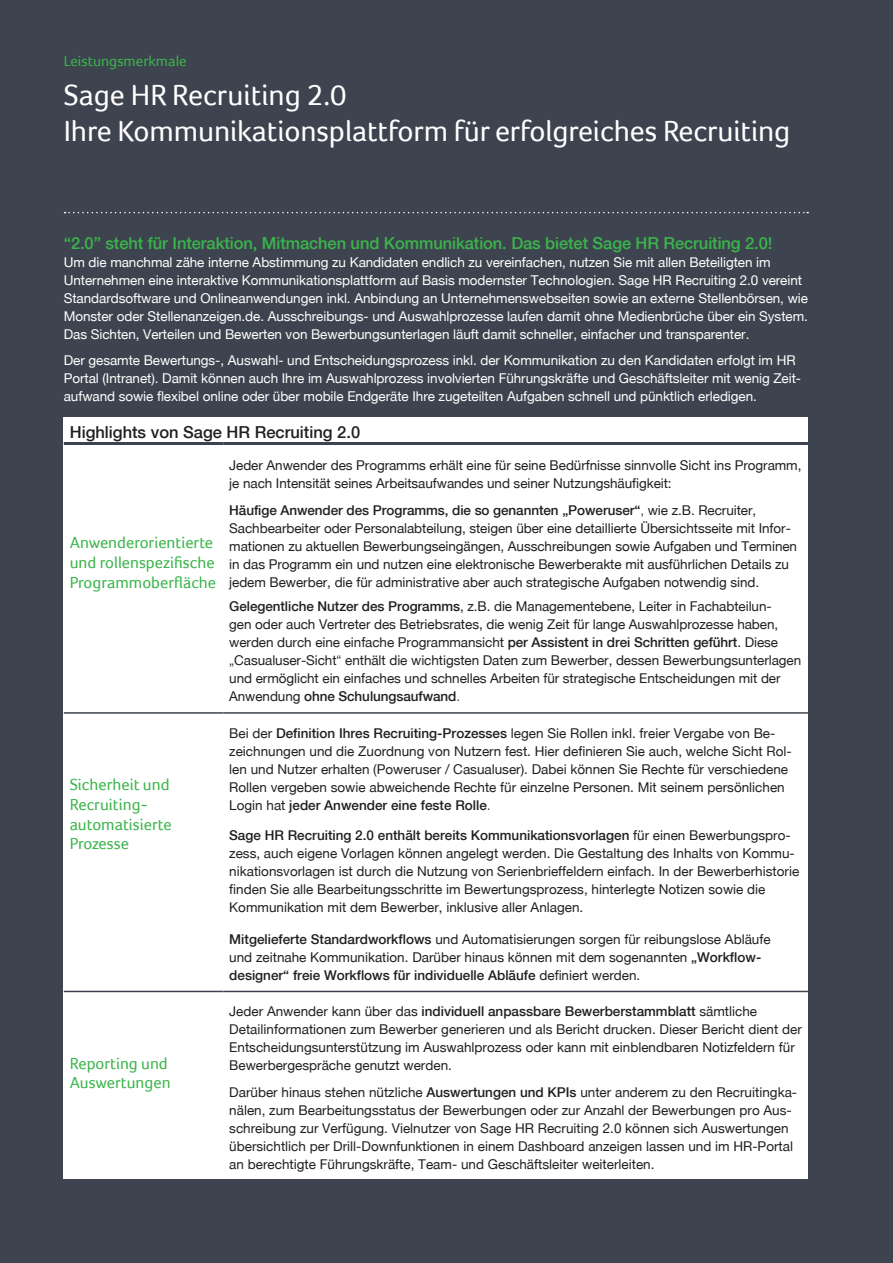
<style>
.page{position:relative;width:893px;height:1263px;background:#3e444f}
.page>*{position:absolute;margin:0;border:0;box-sizing:border-box;transform-origin:0 0}
.t1{font:30px/36px "Foco";letter-spacing:-.005em;color:#fff}
.t2{font:16.5px/19.8px "Foco";color:#3ab54a}
.t3{font:500 16.5px "Helvetica Neue";letter-spacing:-.005em;color:#3ab54a}
.t4{font:500 16.5px "Helvetica Neue";color:#231f20}
.t5{font:15px "Foco";color:#3ab54a}
.t6{font:13.5px/18px "Helvetica Neue";color:#231f20}
.t7{font:13.5px/18px "Helvetica Neue";letter-spacing:-.005em;color:#fff}
.s1{font-weight:500}
.s2{font-weight:300}
</style>
<div class="page">
<svg style="left:65px;top:212px;width:743px;height:1px"></svg>
<div style="left:64px;top:417px;width:744px;height:761px;background:#fff"></div>
<hr style="left:222px;top:445px;width:2px;height:147px;background:#fff">
<hr style="left:222px;top:594px;width:2px;height:118px;background:#fff">
<hr style="left:222px;top:714px;width:2px;height:108px;background:#fff">
<hr style="left:222px;top:822px;width:586px;height:1px;background:#fff">
<hr style="left:222px;top:823px;width:2px;height:102px;background:#fff">
<hr style="left:222px;top:925px;width:586px;height:2px;background:#fff">
<hr style="left:222px;top:927px;width:2px;height:64px;background:#fff">
<hr style="left:222px;top:992px;width:2px;height:186px;background:#fff">
<hr style="left:222px;top:592px;width:586px;height:2px;background:#fff">
<hr style="left:64px;top:442px;width:159px;height:3px;background:#3e444f">
<hr style="left:223px;top:442px;width:585px;height:3px;background:#3e444f">
<hr style="left:64px;top:712px;width:159px;height:2px;background:#3e444f">
<hr style="left:223px;top:712px;width:585px;height:2px;background:#3e444f">
<hr style="left:64px;top:991px;width:159px;height:1px;background:#3e444f">
<hr style="left:223px;top:991px;width:585px;height:1px;background:#3e444f">
<p class="t5" style="left:64px;top:53px;width:124px">Leistungsmerkmale</p>
<h1 class="t1" style="left:64px;top:77px;width:728px">Sage HR Recruiting 2.0<br>Ihre Kommunikationsplattform für erfolgreiches Recruiting</h1>
<p class="t3" style="left:64px;top:233px;width:710px">“2.0” steht für Interaktion, Mitmachen und Kommunikation. Das bietet Sage HR Recruiting 2.0!</p>
<p class="t7" style="left:64px;top:253px;width:746px">Um die manchmal zähe interne Abstimmung zu Kandidaten endlich zu vereinfachen, nutzen Sie mit allen Beteiligten im Unternehmen eine interaktive Kommunikationsplattform auf Basis modernster Technologien. Sage HR Recruiting 2.0 vereint Standardsoftware und Onlineanwendungen inkl. Anbindung an Unternehmenswebseiten sowie an externe Stellenbörsen, wie Monster oder Stellenanzeigen.de. Ausschreibungs- und Auswahlprozesse laufen damit ohne Medienbrüche über ein System.<br>Das Sichten, Verteilen und Bewerten von Bewerbungsunterlagen läuft damit schneller, einfacher und transparenter.</p>
<p class="t7" style="left:64px;top:351px;width:739px">Der gesamte Bewertungs-, Auswahl- und Entscheidungsprozess inkl. der Kommunikation zu den Kandidaten erfolgt im HR<br>Portal (Intranet). Damit können auch Ihre im Auswahlprozess involvierten Führungskräfte und Geschäftsleiter mit wenig Zeit&shy;aufwand sowie flexibel online oder über mobile Endgeräte Ihre zugeteilten Aufgaben schnell und pünktlich erledigen.</p>
<p class="t4" style="left:70px;top:422px;width:292px">Highlights von Sage HR Recruiting 2.0</p>
<p class="t2" style="left:70px;top:533px;width:148px">Anwenderorientierte und rollenspezifische<br>Programmoberfläche</p>
<p class="t2" style="left:70px;top:774px;width:103px">Sicherheit und<br>Recruiting&shy;automatisierte<br>Prozesse</p>
<p class="t2" style="left:70px;top:1053px;width:102px">Reporting und<br>Auswertungen</p>
<p class="t6" style="left:229px;top:456px;width:574px">Jeder Anwender des Programms erhält eine für seine Bedürfnisse sinnvolle Sicht ins Programm, je nach Intensität seines Arbeitsaufwandes und seiner Nutzungshäufigkeit:</p>
<p class="t6" style="left:229px;top:501px;width:569px"><span class="s1">Häufige Anwender des Programms, die so genannten „Poweruser“</span><span class="s2">,</span> wie z.B. Recruiter, Sachbearbeiter oder Personalabteilung, steigen über eine detaillierte Übersichtsseite mit Infor&shy;mationen zu aktuellen Bewerbungseingängen, Ausschreibungen sowie Aufgaben und Terminen in das Programm ein und nutzen eine elektronische Bewerberakte mit ausführlichen Details zu jedem Bewerber, die für administrative aber auch strategische Aufgaben notwendig sind.</p>
<p class="t6" style="left:229px;top:597px;width:574px"><span class="s1">Gelegentliche Nutzer des Programms</span>, z.B. die Managementebene, Leiter in Fachabteilun-<br>gen oder auch Vertreter des Betriebsrates, die wenig Zeit für lange Auswahlprozesse haben, werden durch eine einfache Programmansicht <span class="s1">per Assistent in drei Schritten geführt</span>. Diese <span class="s2">„</span>Casualuser-Sicht<span class="s2">“</span> enthält die wichtigsten Daten zum Bewerber, dessen Bewerbungsunterlagen und ermöglicht ein einfaches und schnelles Arbeiten für strategische Entscheidungen mit der Anwendung <span class="s1">ohne Schulungsaufwand</span><span class="s2">.</span></p>
<p class="t6" style="left:229px;top:724px;width:564px">Bei der <span class="s1">Definition Ihres Recruiting-Prozesses</span> legen Sie Rollen inkl. freier Vergabe von Be&shy;zeichnungen und die Zuordnung von Nutzern fest. Hier definieren Sie auch, welche Sicht Rol&shy;len und Nutzer erhalten (Poweruser / Casualuser). Dabei können Sie Rechte für verschiedene Rollen vergeben sowie abweichende Rechte für einzelne Personen. Mit seinem persönlichen Login hat <span class="s1">jeder Anwender eine feste Rolle</span><span class="s2">.</span></p>
<p class="t6" style="left:229px;top:826px;width:572px"><span class="s1">Sage HR Recruiting 2.0 enthält bereits Kommunikationsvorlagen</span> für einen Bewerbungspro&shy;zess, auch eigene Vorlagen können angelegt werden. Die Gestaltung des Inhalts von Kommu&shy;nikationsvorlagen ist durch die Nutzung von Serienbrieffeldern einfach. In der Bewerberhistorie finden Sie alle Bearbeitungsschritte im Bewertungsprozess, hinterlegte Notizen sowie die Kommunikation mit dem Bewerber, inklusive aller Anlagen.</p>
<p class="t6" style="left:229px;top:930px;width:543px"><span class="s1">Mitgelieferte Standardworkflows</span> und Automatisierungen sorgen für reibungslose Abläufe und zeitnahe Kommunikation. Darüber hinaus können mit dem sogenannten <span class="s1">„Workflow&shy;designer“ freie Workflows für individuelle Abläufe</span> definiert werden.</p>
<p class="t6" style="left:229px;top:1002px;width:574px">Jeder Anwender kann über das <span class="s1">individuell anpassbare Bewerberstammblatt</span> sämtliche Detailinformationen zum Bewerber generieren und als Bericht drucken. Dieser Bericht dient der Entscheidungsunterstützung im Auswahlprozess oder kann mit einblendbaren Notizfeldern für Bewerbergespräche genutzt werden.</p>
<p class="t6" style="left:229px;top:1083px;width:569px">Darüber hinaus stehen nützliche <span class="s1">Auswertungen und KPIs</span> unter anderem zu den Recruitingka&shy;nälen, zum Bearbeitungsstatus der Bewerbungen oder zur Anzahl der Bewerbungen pro Aus&shy;schreibung zur Verfügung. Vielnutzer von Sage HR Recruiting 2.0 können sich Auswertungen übersichtlich per Drill-Downfunktionen in einem Dashboard anzeigen lassen und im HR-Portal an berechtigte Führungskräfte, Team- und Geschäftsleiter weiterleiten.</p>
</div>
